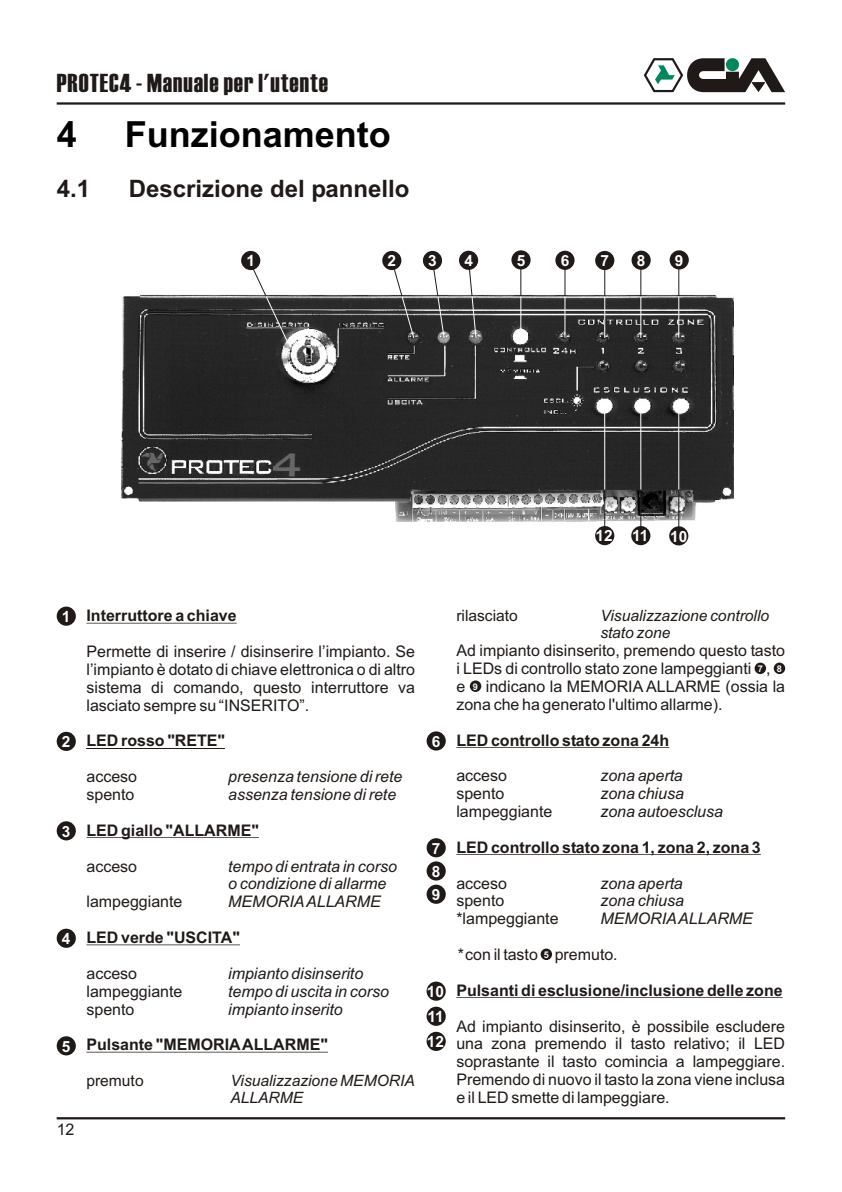
<style>
.page{position:relative;width:842px;height:1192px;background:#fff}
.page>*{position:absolute;margin:0;border:0;box-sizing:border-box;transform-origin:0 0}
.t1{font:700 36px "Arial";color:#000}
.t2{font:26px "Haettenschweiler";letter-spacing:.035em;color:#1f1a17}
.t3{font:700 24px "Arial";color:#1f1a17}
.t4{font:16px/17.8px "Arial";color:#1f1a17;text-align:justify}
.t5{font:italic 16px/17.8px "Arial";color:#1f1a17}
.t6{font:700 16px "Arial";color:#1f1a17}
.t7{font:italic 15.6px/17.4px "Arial";color:#1f1a17}
.t8{font:15.6px "Arial";color:#1f1a17}
.t9{font:700 15.4px/25.2px "Arial";color:#fff;text-align:justify}
.t10{font:700 9.2px "Arial";color:#fff}
.s1{font-style:italic}
</style>
<div class="page">
<hr style="left:57px;top:1117px;width:728px;height:2px;background:#1f1a17">
<img style="left:121px;top:287px;width:613px;height:242px">
<hr style="left:57px;top:102px;width:728px;height:3px;background:#1f1a17">
<svg style="left:644px;top:58px;width:141px;height:34px"></svg>
<hr style="left:86px;top:623px;width:151px;height:1px;background:#1f1a17">
<hr style="left:86px;top:837px;width:173px;height:1px;background:#1f1a17">
<hr style="left:86px;top:945px;width:154px;height:1px;background:#1f1a17">
<hr style="left:86px;top:1052px;width:242px;height:1px;background:#1f1a17">
<hr style="left:86px;top:748px;width:139px;height:1px;background:#1f1a17">
<div style="left:755px;top:663px;width:11px;height:11px;background:#1f1a17;border-radius:50%"></div>
<div style="left:774px;top:663px;width:11px;height:11px;background:#1f1a17;border-radius:50%"></div>
<div style="left:470px;top:680px;width:11px;height:12px;background:#1f1a17;border-radius:50%"></div>
<div style="left:541px;top:949px;width:11px;height:11px;background:#1f1a17;border-radius:50%"></div>
<hr style="left:456px;top:747px;width:213px;height:1px;background:#1f1a17">
<hr style="left:456px;top:854px;width:305px;height:1px;background:#1f1a17">
<hr style="left:456px;top:997px;width:327px;height:1px;background:#1f1a17">
<hr style="left:678px;top:260px;width:1px;height:36px;background:#1f1a17">
<hr style="left:520px;top:260px;width:1px;height:36px;background:#1f1a17">
<hr style="left:565px;top:260px;width:1px;height:36px;background:#1f1a17">
<hr style="left:678px;top:490px;width:1px;height:46px;background:#1f1a17">
<hr style="left:640px;top:261px;width:1px;height:36px;background:#1f1a17">
<hr style="left:640px;top:490px;width:1px;height:46px;background:#1f1a17">
<hr style="left:604px;top:261px;width:1px;height:36px;background:#1f1a17">
<hr style="left:604px;top:490px;width:1px;height:46px;background:#1f1a17">
<div style="left:459px;top:251px;width:19px;height:19px;background:#1f1a17;border-radius:50%"></div>
<div style="left:595px;top:251px;width:19px;height:19px;background:#1f1a17;border-radius:50%"></div>
<div style="left:511px;top:250px;width:20px;height:20px;background:#1f1a17;border-radius:50%"></div>
<div style="left:632px;top:251px;width:19px;height:19px;background:#1f1a17;border-radius:50%"></div>
<div style="left:423px;top:251px;width:19px;height:19px;background:#1f1a17;border-radius:50%"></div>
<svg style="left:250px;top:262px;width:39px;height:81px"></svg>
<hr style="left:678px;top:296px;width:1px;height:42px;background:#fff">
<svg style="left:468px;top:265px;width:9px;height:74px"></svg>
<hr style="left:520px;top:296px;width:1px;height:42px;background:#fff">
<hr style="left:565px;top:296px;width:1px;height:42px;background:#fff">
<hr style="left:678px;top:409px;width:1px;height:81px;background:#fff">
<hr style="left:640px;top:409px;width:1px;height:81px;background:#fff">
<hr style="left:604px;top:409px;width:1px;height:81px;background:#fff">
<hr style="left:640px;top:296px;width:1px;height:42px;background:#fff">
<svg style="left:432px;top:260px;width:13px;height:79px"></svg>
<hr style="left:604px;top:296px;width:1px;height:42px;background:#fff">
<svg style="left:391px;top:259px;width:24px;height:80px"></svg>
<div style="left:241px;top:251px;width:19px;height:19px;background:#1f1a17;border-radius:50%"></div>
<div style="left:382px;top:251px;width:19px;height:19px;background:#1f1a17;border-radius:50%"></div>
<div style="left:670px;top:250px;width:19px;height:19px;background:#1f1a17;border-radius:50%"></div>
<div style="left:669px;top:526px;width:19px;height:19px;background:#1f1a17;border-radius:50%"></div>
<div style="left:555px;top:251px;width:20px;height:19px;background:#1f1a17;border-radius:50%"></div>
<div style="left:631px;top:526px;width:19px;height:19px;background:#1f1a17;border-radius:50%"></div>
<div style="left:595px;top:526px;width:19px;height:19px;background:#1f1a17;border-radius:50%"></div>
<div style="left:427px;top:982px;width:19px;height:19px;background:#1f1a17;border-radius:50%"></div>
<div style="left:427px;top:1007px;width:19px;height:19px;background:#1f1a17;border-radius:50%"></div>
<div style="left:427px;top:1032px;width:19px;height:19px;background:#1f1a17;border-radius:50%"></div>
<div style="left:57px;top:607px;width:19px;height:19px;background:#1f1a17;border-radius:50%"></div>
<div style="left:57px;top:732px;width:19px;height:19px;background:#1f1a17;border-radius:50%"></div>
<div style="left:57px;top:821px;width:19px;height:19px;background:#1f1a17;border-radius:50%"></div>
<div style="left:57px;top:929px;width:19px;height:19px;background:#1f1a17;border-radius:50%"></div>
<div style="left:57px;top:1036px;width:19px;height:19px;background:#1f1a17;border-radius:50%"></div>
<div style="left:427px;top:731px;width:19px;height:20px;background:#1f1a17;border-radius:50%"></div>
<div style="left:427px;top:838px;width:19px;height:19px;background:#1f1a17;border-radius:50%"></div>
<div style="left:427px;top:861px;width:19px;height:20px;background:#1f1a17;border-radius:50%"></div>
<div style="left:427px;top:885px;width:19px;height:19px;background:#1f1a17;border-radius:50%"></div>
<h2 class="t2" style="left:57px;top:74px;width:273px">PROTEC4 - Manuale per l'utente</h2>
<h1 class="t1" style="left:57px;top:121px;width:22px">4</h1>
<h1 class="t1" style="left:125px;top:121px;width:268px">Funzionamento</h1>
<h3 class="t3" style="left:57px;top:179px;width:35px">4.1</h3>
<h3 class="t3" style="left:129px;top:179px;width:282px">Descrizione del pannello</h3>
<p class="t9" style="left:246px;top:250px;width:10px">1</p>
<p class="t9" style="left:387px;top:250px;width:10px">2</p>
<p class="t9" style="left:428px;top:250px;width:10px">3</p>
<p class="t9" style="left:464px;top:249px;width:10px">4</p>
<p class="t9" style="left:517px;top:249px;width:10px">5</p>
<p class="t9" style="left:601px;top:250px;width:10px">7</p>
<p class="t9" style="left:637px;top:249px;width:10px">8</p>
<p class="t9" style="left:675px;top:249px;width:10px">9</p>
<p class="t9" style="left:561px;top:249px;width:10px">6</p>
<p class="t9" style="left:596px;top:525px;width:19px">12</p>
<p class="t9" style="left:632px;top:525px;width:18px">11</p>
<p class="t9" style="left:670px;top:525px;width:19px">10</p>
<p class="t9" style="left:62px;top:605px;width:10px">1</p>
<p class="t9" style="left:62px;top:731px;width:10px">2</p>
<p class="t9" style="left:62px;top:820px;width:10px">3</p>
<p class="t9" style="left:62px;top:928px;width:10px">4</p>
<p class="t9" style="left:62px;top:1035px;width:10px">5</p>
<p class="t4" style="left:57px;top:1122px;width:19px">12</p>
<p class="t6" style="left:86px;top:610px;width:152px">Interruttore a chiave</p>
<p class="t4" style="left:86px;top:644px;width:330px">Permette di inserire / disinserire l’impianto. Se l’impianto è dotato di chiave elettronica o di altro sistema di comando, questo interruttore va lasciato sempre su “INSERITO”.</p>
<p class="t6" style="left:86px;top:735px;width:140px">LED rosso "RETE"</p>
<p class="t4" style="left:86px;top:769px;width:52px">acceso</p>
<p class="t5" style="left:228px;top:769px;width:176px">presenza tensione di rete</p>
<p class="t4" style="left:86px;top:787px;width:50px">spento</p>
<p class="t5" style="left:228px;top:787px;width:170px">assenza tensione di rete</p>
<p class="t6" style="left:86px;top:824px;width:174px">LED giallo "ALLARME"</p>
<p class="t4" style="left:86px;top:859px;width:52px">acceso</p>
<p class="t5" style="left:228px;top:859px;width:170px">tempo di entrata in corso o condizione di allarme</p>
<p class="t4" style="left:86px;top:894px;width:98px">lampeggiante</p>
<p class="t5" style="left:228px;top:894px;width:154px">MEMORIA ALLARME</p>
<p class="t6" style="left:86px;top:931px;width:155px">LED verde "USCITA"</p>
<p class="t4" style="left:86px;top:966px;width:52px">acceso</p>
<p class="t5" style="left:228px;top:966px;width:137px">impianto disinserito</p>
<p class="t4" style="left:86px;top:984px;width:98px">lampeggiante</p>
<p class="t5" style="left:228px;top:984px;width:162px">tempo di uscita in corso</p>
<p class="t4" style="left:86px;top:1002px;width:50px">spento</p>
<p class="t5" style="left:228px;top:1002px;width:116px">impianto inserito</p>
<p class="t6" style="left:86px;top:1039px;width:243px">Pulsante "MEMORIAALLARME"</p>
<p class="t8" style="left:86px;top:1074px;width:59px">premuto</p>
<p class="t7" style="left:230px;top:1073px;width:186px">Visualizzazione MEMORIA<br>ALLARME</p>
<p class="t9" style="left:432px;top:730px;width:10px">6</p>
<p class="t9" style="left:432px;top:838px;width:10px;line-height:23.2px">7<br>8<br>9</p>
<p class="t9" style="left:427px;top:980px;width:19px">10<br>11<br>12</p>
<p class="t8" style="left:456px;top:610px;width:63px">rilasciato</p>
<p class="t7" style="left:600px;top:608px;width:170px">Visualizzazione controllo stato zone</p>
<p class="t4" style="left:456px;top:643px;width:330px;text-align:left">Ad impianto disinserito, premendo questo tasto i LEDs di controllo stato zone lampeggianti ,<br>e</p>
<p class="t10" style="left:758px;top:665px;width:7px">7</p>
<p class="t10" style="left:777px;top:665px;width:7px">8</p>
<p class="t4" style="left:456px;top:679px;width:330px;text-indent:29px">indicano la MEMORIA ALLARME (ossia la zona che ha generato l'ultimo allarme).</p>
<p class="t6" style="left:456px;top:734px;width:214px">LED controllo stato zona 24h</p>
<p class="t4" style="left:456px;top:768px;width:52px">acceso</p>
<p class="t5" style="left:600px;top:768px;width:84px">zona aperta</p>
<p class="t4" style="left:456px;top:786px;width:50px">spento</p>
<p class="t5" style="left:600px;top:786px;width:85px">zona chiusa</p>
<p class="t4" style="left:456px;top:804px;width:98px">lampeggiante</p>
<p class="t5" style="left:600px;top:804px;width:124px">zona autoesclusa</p>
<p class="t6" style="left:456px;top:841px;width:306px">LED controllo stato zona 1, zona 2, zona 3</p>
<p class="t4" style="left:456px;top:876px;width:52px">acceso</p>
<p class="t5" style="left:600px;top:875px;width:84px">zona aperta</p>
<p class="t4" style="left:456px;top:893px;width:50px">spento</p>
<p class="t5" style="left:600px;top:893px;width:85px">zona chiusa</p>
<p class="t4" style="left:456px;top:911px;width:104px">*lampeggiante</p>
<p class="t5" style="left:600px;top:911px;width:154px">MEMORIA ALLARME</p>
<p class="t4" style="left:456px;top:947px;width:163px"><span class="s1">*</span> con il tasto premuto<span class="s1">.</span></p>
<p class="t6" style="left:456px;top:984px;width:328px">Pulsanti di esclusione/inclusione delle zone</p>
<p class="t4" style="left:456px;top:1019px;width:330px">Ad impianto disinserito, è possibile escludere una zona premendo il tasto relativo; il LED soprastante il tasto comincia a lampeggiare.<br>Premendo di nuovo il tasto la zona viene inclusa e il LED smette di lampeggiare.</p>
<p class="t10" style="left:473px;top:683px;width:7px">9</p>
<p class="t10" style="left:544px;top:951px;width:7px">5</p>
</div>
